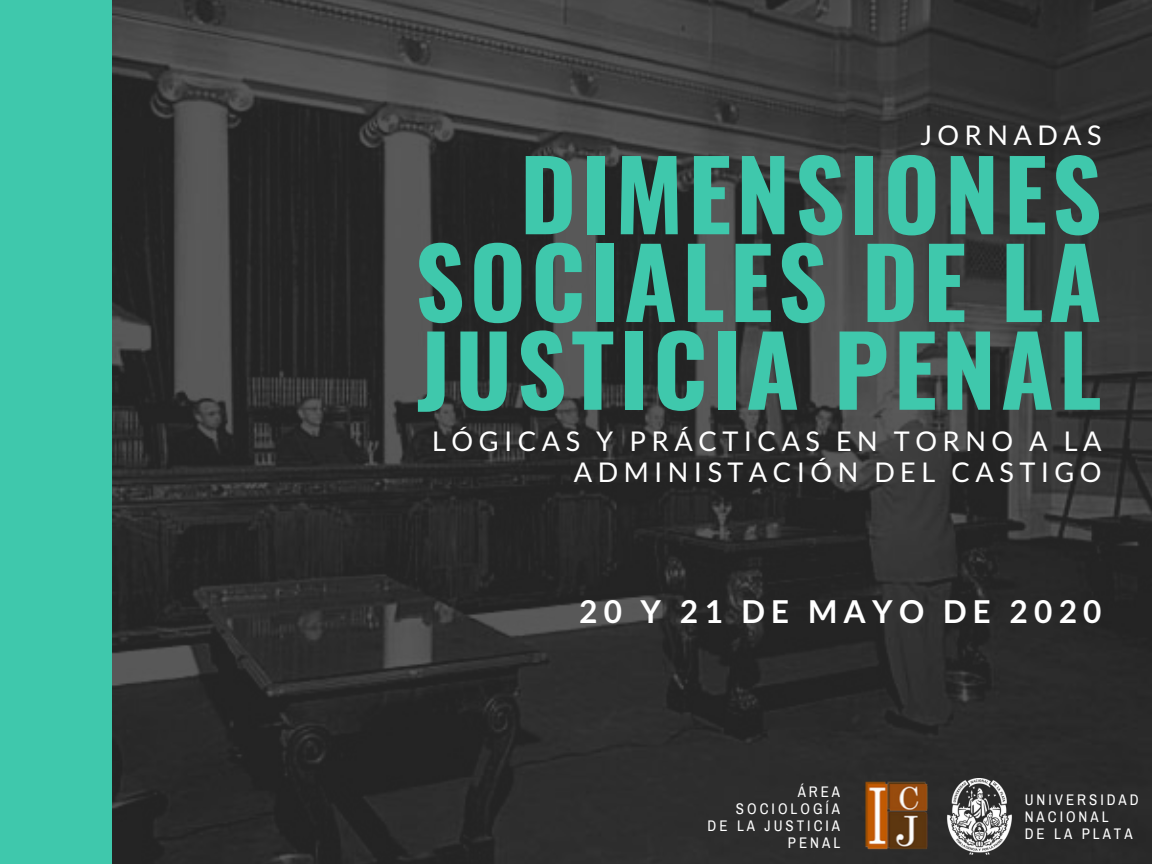
<style>
.page{position:relative;width:1152px;height:864px;background:#fff}
.page>*{position:absolute;margin:0;border:0;box-sizing:border-box;transform-origin:0 0}
.t1{font:700 96.6px/87.8px "Oswald";letter-spacing:.05em;color:#3fc8ac;text-align:justify}
.t2{font:700 31.5px "Lato";letter-spacing:.2em;color:#fff}
.t3{font:27.15px/30.3px "Lato";letter-spacing:.2em;color:#fff;text-align:right}
.t4{font:15px/16.8px "Archivo Narrow";letter-spacing:.2em;color:#fff;text-align:right}
</style>
<div class="page">
<img style="left:111px;top:0;width:1041px;height:864px">
<div style="left:0;top:0;width:111px;height:864px;background:#3fc8ac"></div>
<img style="left:857px;top:777px;width:79px;height:75px">
<img style="left:938px;top:778px;width:77px;height:78px">
<h3 class="t3" style="left:920px;top:119px;width:183px">JORNADAS</h3>
<h1 class="t1" style="left:415px;top:147px;width:688px;text-indent:105px">DIMENSIONES SOCIALES DE LA JUSTICIA PENAL</h1>
<h3 class="t3" style="left:432px;top:426px;width:671px">LÓGICAS Y PRÁCTICAS EN TORNO A LA<br>ADMINISTACIÓN DEL CASTIGO</h3>
<h2 class="t2" style="left:579px;top:592px;width:524px">20 Y 21 DE MAYO DE 2020</h2>
<p class="t4" style="left:708px;top:784px;width:134px">ÁREA<br>SOCIOLOGÍA<br>DE LA JUSTICIA<br>PENAL</p>
<p class="t4" style="left:1025px;top:792px;width:116px;text-align:left">UNIVERSIDAD<br>NACIONAL<br>DE LA PLATA</p>
</div>
